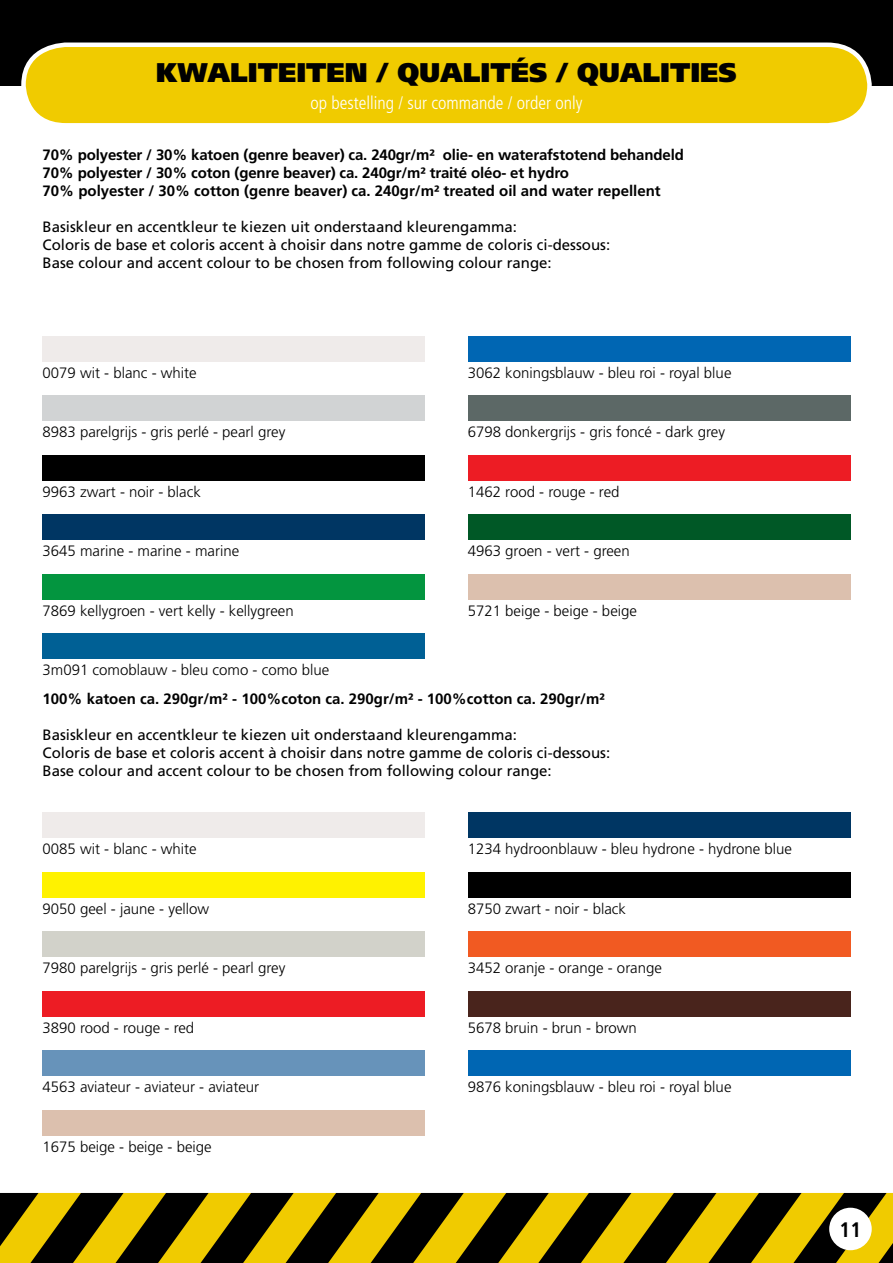
<style>
.page{position:relative;width:893px;height:1263px;background:#fff}
.page>*{position:absolute;margin:0;border:0;box-sizing:border-box;transform-origin:0 0}
.t1{font:900 27px "Frutiger LT Std";color:#000}
.t2{font:700 condensed 21px "Frutiger LT Std";color:#000}
.t3{font:300 condensed 18px "Frutiger LT Std";color:#fff}
.t4{font:300 15px "Frutiger LT Std";color:#000}
.t5{font:15px/18px "Frutiger LT Std";color:#000}
.t6{font:700 15px/18px "Frutiger LT Std";letter-spacing:-.01em;color:#000}
</style>
<div class="page">
<div style="left:0;top:0;width:893px;height:85px;background:#000"></div>
<svg style="left:19px;top:42px;width:855px;height:82px;background:#eccb15"></svg>
<svg style="left:0;top:1193px;width:893px;height:70px;background:#7a6700"></svg>
<div style="left:829px;top:1208px;width:43px;height:42px;background:#fff;border-radius:50%"></div>
<div style="left:43px;top:336px;width:382px;height:25px;background:#efebea"></div>
<div style="left:468px;top:336px;width:382px;height:25px;background:#0066b3"></div>
<div style="left:43px;top:395px;width:382px;height:26px;background:#d1d3d4"></div>
<div style="left:468px;top:395px;width:382px;height:26px;background:#5c6866"></div>
<div style="left:43px;top:455px;width:382px;height:25px;background:#000"></div>
<div style="left:468px;top:455px;width:382px;height:25px;background:#ed1c24"></div>
<div style="left:43px;top:514px;width:382px;height:26px;background:#003663"></div>
<div style="left:468px;top:514px;width:382px;height:26px;background:#005826"></div>
<div style="left:43px;top:574px;width:382px;height:26px;background:#03953f"></div>
<div style="left:468px;top:574px;width:382px;height:26px;background:#dcc0ae"></div>
<div style="left:43px;top:634px;width:382px;height:25px;background:#006095"></div>
<div style="left:43px;top:812px;width:382px;height:26px;background:#efebea"></div>
<div style="left:468px;top:812px;width:382px;height:26px;background:#003663"></div>
<div style="left:43px;top:872px;width:382px;height:25px;background:#fff200"></div>
<div style="left:468px;top:872px;width:382px;height:25px;background:#000"></div>
<div style="left:43px;top:931px;width:382px;height:26px;background:#d2d2ca"></div>
<div style="left:468px;top:931px;width:382px;height:26px;background:#f15a22"></div>
<div style="left:43px;top:991px;width:382px;height:25px;background:#ed1c24"></div>
<div style="left:468px;top:991px;width:382px;height:25px;background:#49241c"></div>
<div style="left:43px;top:1050px;width:382px;height:26px;background:#6793ba"></div>
<div style="left:468px;top:1050px;width:382px;height:26px;background:#0066b3"></div>
<div style="left:43px;top:1110px;width:382px;height:25px;background:#dcc0ae"></div>
<h1 class="t1" style="left:156px;top:56px;width:582px">KWALITEITEN / QUALITÉS / QUALITIES</h1>
<p class="t3" style="left:310px;top:92px;width:274px">op bestelling / sur commande / order only</p>
<p class="t6" style="left:43px;top:146px;width:643px">70% polyester / 30% katoen (genre beaver) ca. 240gr/m² olie- en waterafstotend behandeld<br>70% polyester / 30% coton (genre beaver) ca. 240gr/m² traité oléo- et hydro<br>70% polyester / 30% cotton (genre beaver) ca. 240gr/m² treated oil and water repellent</p>
<p class="t5" style="left:43px;top:218px;width:569px">Basiskleur en accentkleur te kiezen uit onderstaand kleurengamma:<br>Coloris de base et coloris accent à choisir dans notre gamme de coloris ci-dessous:<br>Base colour and accent colour to be chosen from following colour range:</p>
<p class="t4" style="left:43px;top:364px;width:156px">0079 wit - blanc - white</p>
<p class="t4" style="left:468px;top:364px;width:265px">3062 koningsblauw - bleu roi - royal blue</p>
<p class="t4" style="left:43px;top:424px;width:244px">8983 parelgrijs - gris perlé - pearl grey</p>
<p class="t4" style="left:468px;top:424px;width:259px">6798 donkergrijs - gris foncé - dark grey</p>
<p class="t4" style="left:43px;top:483px;width:160px">9963 zwart - noir - black</p>
<p class="t4" style="left:468px;top:483px;width:153px">1462 rood - rouge - red</p>
<p class="t4" style="left:43px;top:543px;width:198px">3645 marine - marine - marine</p>
<p class="t4" style="left:468px;top:543px;width:163px">4963 groen - vert - green</p>
<p class="t4" style="left:43px;top:602px;width:253px">7869 kellygroen - vert kelly - kellygreen</p>
<p class="t4" style="left:468px;top:602px;width:171px">5721 beige - beige - beige</p>
<p class="t4" style="left:43px;top:662px;width:288px">3m091 comoblauw - bleu como - como blue</p>
<p class="t6" style="left:43px;top:690px;width:564px">100% katoen ca. 290gr/m² - 100%coton ca. 290gr/m² - 100%cotton ca. 290gr/m²</p>
<p class="t5" style="left:43px;top:726px;width:569px">Basiskleur en accentkleur te kiezen uit onderstaand kleurengamma:<br>Coloris de base et coloris accent à choisir dans notre gamme de coloris ci-dessous:<br>Base colour and accent colour to be chosen from following colour range:</p>
<p class="t4" style="left:43px;top:840px;width:156px">0085 wit - blanc - white</p>
<p class="t4" style="left:468px;top:840px;width:326px">1234 hydroonblauw - bleu hydrone - hydrone blue</p>
<p class="t4" style="left:43px;top:900px;width:168px">9050 geel - jaune - yellow</p>
<p class="t4" style="left:468px;top:900px;width:160px">8750 zwart - noir - black</p>
<p class="t4" style="left:43px;top:959px;width:244px">7980 parelgrijs - gris perlé - pearl grey</p>
<p class="t4" style="left:468px;top:959px;width:196px">3452 oranje - orange - orange</p>
<p class="t4" style="left:43px;top:1019px;width:153px">3890 rood - rouge - red</p>
<p class="t4" style="left:468px;top:1019px;width:170px">5678 bruin - brun - brown</p>
<p class="t4" style="left:43px;top:1078px;width:218px">4563 aviateur - aviateur - aviateur</p>
<p class="t4" style="left:468px;top:1078px;width:265px">9876 koningsblauw - bleu roi - royal blue</p>
<p class="t4" style="left:43px;top:1138px;width:171px">1675 beige - beige - beige</p>
<h2 class="t2" style="left:839px;top:1217px;width:23px">11</h2>
</div>
